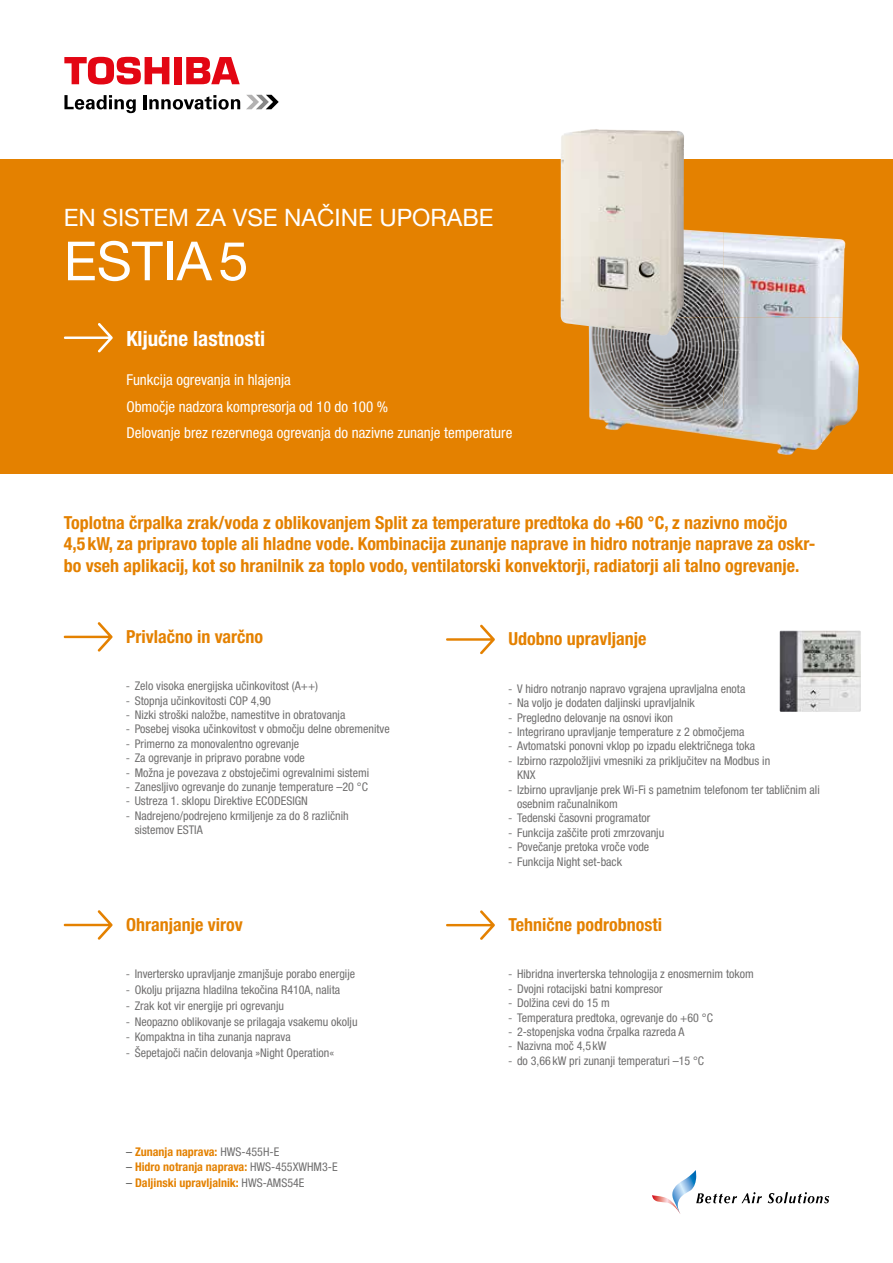
<style>
.page{position:relative;width:893px;height:1263px;background:#fff}
.page>*{position:absolute;margin:0;border:0;box-sizing:border-box;transform-origin:0 0}
.t1{font:54px "Helvetica Neue LT Pro";color:#fff}
.t2{font:24px "Helvetica Neue LT Pro";color:#fff}
.t3{font:700 condensed 21px "Helvetica Neue LT Pro";color:#fff}
.t4{font:700 condensed 18px/21.6px "Helvetica Neue LT Pro";color:#e48100}
.t5{font:condensed 15px/26.5px "Helvetica Neue LT Pro";color:#fff}
.t6{font:condensed 12px/14.4px "Helvetica Neue LT Pro";color:#706f6f}
.t7{font:700 condensed 12px "Helvetica Neue LT Pro";color:#e48100}
.s1{font-family:"Myriad Pro";font-stretch:normal}
.s2{font-weight:400;color:#575756}
.s3{font-weight:400;color:#706f6f}
</style>
<div class="page">
<div style="left:0;top:159px;width:893px;height:315px;background:#e48100"></div>
<img style="left:588px;top:226px;width:135px;height:183px">
<img style="left:723px;top:232px;width:122px;height:85px">
<img style="left:723px;top:317px;width:136px;height:92px">
<img style="left:589px;top:409px;width:268px;height:46px">
<img style="left:780px;top:630px;width:81px;height:82px">
<div style="left:561px;top:129px;width:35px;height:121px;background:#eee9e0"></div>
<svg style="left:64px;top:95px;width:72px;height:18px"></svg>
<hr style="left:144px;top:95px;width:3px;height:14px;background:#000">
<svg style="left:149px;top:95px;width:91px;height:15px"></svg>
<svg style="left:64px;top:57px;width:105px;height:27px"></svg>
<div style="left:174px;top:57px;width:8px;height:27px;background:#e30613"></div>
<svg style="left:186px;top:57px;width:54px;height:27px"></svg>
<svg style="left:246px;top:95px;width:33px;height:14px"></svg>
<svg style="left:768px;top:1192px;width:61px;height:11px"></svg>
<svg style="left:652px;top:1170px;width:110px;height:44px"></svg>
<h2 class="t2" style="left:64px;top:203px;width:431px">EN SISTEM ZA VSE NAČINE UPORABE</h2>
<h1 class="t1" style="left:64px;top:229px;width:186px">ESTIA 5</h1>
<h3 class="t3" style="left:126px;top:326px;width:140px">Ključne lastnosti</h3>
<p class="t5" style="left:126px;top:366px;width:387px">Funkcija ogrevanja in hlajenja<br>Območje nadzora kompresorja od 10 do 100 %<br>Delovanje brez rezervnega ogrevanja do nazivne zunanje temperature</p>
<p class="t4" style="left:64px;top:511px;width:753px">Toplotna črpalka zrak/voda z oblikovanjem Split za temperature predtoka do +60 °C, z nazivno močjo<br>4,5 kW, za pripravo tople ali hladne vode. Kombinacija zunanje naprave in hidro notranje naprave za oskr&shy;bo vseh aplikacij, kot so hranilnik za toplo vodo, ventilatorski konvektorji, radiatorji ali talno ogrevanje.</p>
<h3 class="t4" style="left:126px;top:625px;width:138px">Privlačno in varčno</h3>
<h3 class="t4" style="left:508px;top:628px;width:139px">Udobno upravljanje</h3>
<p class="t6" style="left:126px;top:679px;width:193px"><span class="s1">-</span> Zelo visoka energijska učinkovitost (A++)</p>
<p class="t6" style="left:126px;top:693px;width:146px"><span class="s1">-</span> Stopnja učinkovitosti COP 4,90</p>
<p class="t6" style="left:126px;top:707px;width:221px"><span class="s1">-</span> Nizki stroški naložbe, namestitve in obratovanja</p>
<p class="t6" style="left:126px;top:722px;width:265px"><span class="s1">-</span> Posebej visoka učinkovitost v območju delne obremenitve</p>
<p class="t6" style="left:126px;top:736px;width:175px"><span class="s1">-</span> Primerno za monovalentno ogrevanje</p>
<p class="t6" style="left:126px;top:751px;width:180px"><span class="s1">-</span> Za ogrevanje in pripravo porabne vode</p>
<p class="t6" style="left:126px;top:765px;width:244px"><span class="s1">-</span> Možna je povezava z obstoječimi ogrevalnimi sistemi</p>
<p class="t6" style="left:126px;top:779px;width:243px"><span class="s1">-</span> Zanesljivo ogrevanje do zunanje temperature –20 °C</p>
<p class="t6" style="left:126px;top:794px;width:183px"><span class="s1">-</span> Ustreza 1. sklopu Direktive ECODESIGN</p>
<p class="t6" style="left:135px;top:808px;width:216px;text-indent:-9px"><span class="s1">-</span> Nadrejeno/podrejeno krmiljenje za do 8 različnih sistemov ESTIA</p>
<h3 class="t4" style="left:126px;top:913px;width:118px">Ohranjanje virov</h3>
<p class="t6" style="left:126px;top:967px;width:230px"><span class="s1">-</span> Invertersko upravljanje zmanjšuje porabo energije</p>
<p class="t6" style="left:126px;top:982px;width:215px"><span class="s1">-</span> Okolju prijazna hladilna tekočina R410A, nalita</p>
<p class="t6" style="left:126px;top:998px;width:159px"><span class="s1">-</span> Zrak kot vir energije pri ogrevanju</p>
<p class="t6" style="left:126px;top:1014px;width:233px"><span class="s1">-</span> Neopazno oblikovanje se prilagaja vsakemu okolju</p>
<p class="t6" style="left:126px;top:1030px;width:166px"><span class="s1">-</span> Kompaktna in tiha zunanja naprava</p>
<p class="t6" style="left:126px;top:1045px;width:209px"><span class="s1">-</span> Šepetajoči način delovanja »Night Operation«</p>
<p class="t7" style="left:126px;top:1144px;width:154px"><span class="s2">–</span> Zunanja naprava: <span class="s3">HWS-455H-E</span></p>
<p class="t7" style="left:126px;top:1160px;width:213px"><span class="s2">–</span> Hidro notranja naprava: <span class="s3">HWS-455XWHM3-E</span></p>
<p class="t7" style="left:126px;top:1175px;width:180px"><span class="s2">–</span> Daljinski upravljalnik: <span class="s3">HWS-AMS54E</span></p>
<p class="t6" style="left:508px;top:681px;width:238px"><span class="s1">-</span> V hidro notranjo napravo vgrajena upravljalna enota</p>
<p class="t6" style="left:508px;top:696px;width:188px"><span class="s1">-</span> Na voljo je dodaten daljinski upravljalnik</p>
<p class="t6" style="left:508px;top:710px;width:166px"><span class="s1">-</span> Pregledno delovanje na osnovi ikon</p>
<p class="t6" style="left:508px;top:724px;width:237px"><span class="s1">-</span> Integrirano upravljanje temperature z 2 območjema</p>
<p class="t6" style="left:508px;top:739px;width:248px"><span class="s1">-</span> Avtomatski ponovni vklop po izpadu električnega toka</p>
<p class="t6" style="left:517px;top:753px;width:255px;text-indent:-9px"><span class="s1">-</span> Izbirno razpoložljivi vmesniki za priključitev na Modbus in<br>KNX</p>
<p class="t6" style="left:517px;top:782px;width:304px;text-indent:-9px"><span class="s1">-</span> Izbirno upravljanje prek Wi-Fi s pametnim telefonom ter tabličnim ali osebnim računalnikom</p>
<p class="t6" style="left:508px;top:811px;width:143px"><span class="s1">-</span> Tedenski časovni programator</p>
<p class="t6" style="left:508px;top:825px;width:157px"><span class="s1">-</span> Funkcija zaščite proti zmrzovanju</p>
<p class="t6" style="left:508px;top:840px;width:142px"><span class="s1">-</span> Povečanje pretoka vroče vode</p>
<p class="t6" style="left:508px;top:854px;width:115px"><span class="s1">-</span> Funkcija Night set-back</p>
<h3 class="t4" style="left:508px;top:913px;width:155px">Tehnične podrobnosti</h3>
<p class="t6" style="left:508px;top:967px;width:247px"><span class="s1">-</span> Hibridna inverterska tehnologija z enosmernim tokom</p>
<p class="t6" style="left:508px;top:981px;width:156px"><span class="s1">-</span> Dvojni rotacijski batni kompresor</p>
<p class="t6" style="left:508px;top:996px;width:103px"><span class="s1">-</span> Dolžina cevi do 15 m</p>
<p class="t6" style="left:508px;top:1010px;width:206px"><span class="s1">-</span> Temperatura predtoka, ogrevanje do +60 °C</p>
<p class="t6" style="left:508px;top:1024px;width:177px"><span class="s1">-</span> 2-stopenjska vodna črpalka razreda A</p>
<p class="t6" style="left:508px;top:1039px;width:100px"><span class="s1">-</span> Nazivna moč 4,5 kW</p>
<p class="t6" style="left:508px;top:1053px;width:197px"><span class="s1">-</span> do 3,66 kW pri zunanji temperaturi –15 °C</p>
</div>
